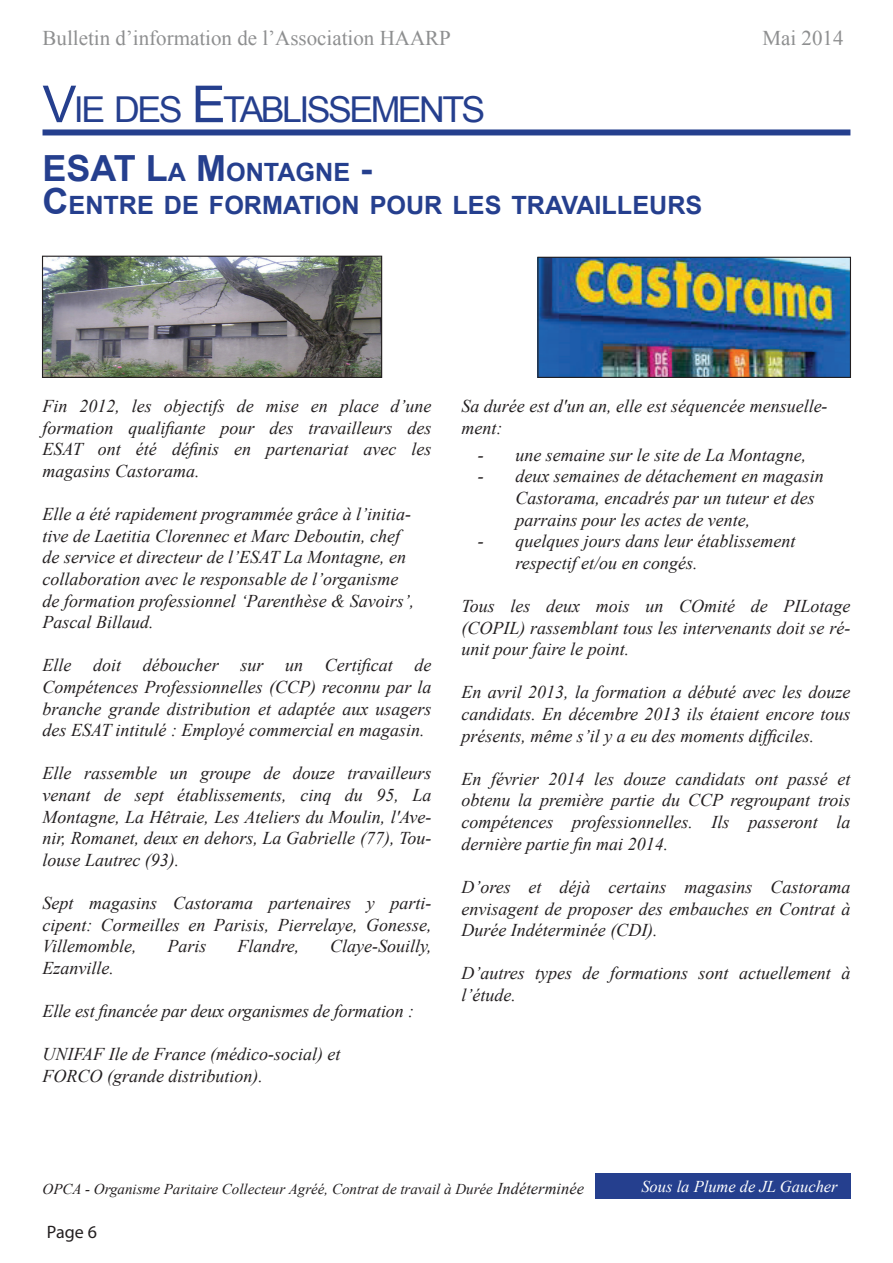
<style>
.page{position:relative;width:893px;height:1263px;background:#fff}
.page>*{position:absolute;margin:0;border:0;box-sizing:border-box;transform-origin:0 0}
.t1{font:35.7px "Arial";letter-spacing:-.07em;color:#253f8e}
.t2{font:700 25.2px/33.8px "Arial";color:#253f8e}
.t3{font:21px "Times New Roman";color:#8e8f90}
.t4{font:italic 18px/21.6px "Times New Roman";color:#231f20;text-align:justify}
.t5{font:18px "Myriad Pro";color:#231f20}
.t6{font:italic 16.5px "Times New Roman";color:#fff}
.t7{font:italic 15px "Times New Roman";color:#231f20}
.s1{font-size:51px}
.s2{font-size:36px}
.s3{font-size:16.5px}
</style>
<div class="page">
<div style="left:43px;top:129px;width:807px;height:6px;background:#253f8e"></div>
<div style="left:595px;top:1174px;width:255px;height:25px;background:#253f8e"></div>
<img style="left:539px;top:259px;width:310px;height:117px">
<div style="left:537px;top:257px;width:314px;height:121px;border:1px solid #231f20"></div>
<img style="left:44px;top:258px;width:336px;height:118px">
<div style="left:42px;top:256px;width:340px;height:122px;border:1px solid #231f20"></div>
<p class="t3" style="left:43px;top:24px;width:410px">Bulletin d’information de l’Association HAARP</p>
<p class="t3" style="left:762px;top:24px;width:83px">Mai 2014</p>
<h1 class="t1" style="left:43px;top:86px;width:444px"><span class="s1">V</span>IE DES <span class="s1">E</span>TABLISSEMENTS</h1>
<h2 class="t2" style="left:43px;top:156px;width:661px"><span class="s2">ESAT L</span>A <span class="s2">M</span>ONTAGNE <span class="s2">-<br>C</span>ENTRE DE FORMATION POUR LES TRAVAILLEURS</h2>
<p class="t4" style="left:43px;top:395px;width:391px">Fin 2012, les objectifs de mise en place d’une formation qualifiante pour des travailleurs des ESAT ont été définis en partenariat avec les magasins Castorama.</p>
<p class="t4" style="left:43px;top:503px;width:373px;text-align:left">Elle a été rapidement programmée grâce à l’initia&shy;tive de Laetitia Clorennec et Marc Deboutin, chef de service et directeur de l’ESAT La Montagne, en collaboration avec le responsable de l’organisme de formation professionnel ‘Parenthèse &amp; Savoirs’, Pascal Billaud.</p>
<p class="t4" style="left:43px;top:654px;width:391px">Elle doit déboucher sur un Certificat de Compétences Professionnelles (CCP) reconnu par la branche grande distribution et adaptée aux usagers des ESAT intitulé : Employé commercial en magasin.</p>
<p class="t4" style="left:43px;top:762px;width:391px">Elle rassemble un groupe de douze travailleurs venant de sept établissements, cinq du 95, La Montagne, La Hêtraie, Les Ateliers du Moulin, l'Ave&shy;nir, Romanet, deux en dehors, La Gabrielle (77), Tou&shy;louse Lautrec (93).</p>
<p class="t4" style="left:43px;top:892px;width:391px">Sept magasins Castorama partenaires y parti&shy;cipent: Cormeilles en Parisis, Pierrelaye, Gonesse, Villemomble,</p>
<p class="t4" style="left:168px;top:935px;width:41px">Paris</p>
<p class="t4" style="left:237px;top:935px;width:63px">Flandre,</p>
<p class="t4" style="left:330px;top:935px;width:103px">Claye-Souilly,</p>
<p class="t4" style="left:43px;top:957px;width:73px">Ezanville.</p>
<p class="t4" style="left:43px;top:1000px;width:373px">Elle est financée par deux organismes de formation :</p>
<p class="t4" style="left:43px;top:1043px;width:300px">UNIFAF Ile de France (médico-social) et<br>FORCO (grande distribution).</p>
<p class="t4" style="left:461px;top:395px;width:368px">Sa durée est d'un an, elle est séquencée mensuelle&shy;ment:</p>
<p class="t4" style="left:478px;top:444px;width:330px">- une semaine sur le site de La Montagne,</p>
<p class="t4" style="left:515px;top:465px;width:310px;text-align:left;text-indent:-37px">- deux semaines de détachement en magasin<br>Castorama, encadrés par un tuteur et des parrains pour les actes de vente,</p>
<p class="t4" style="left:515px;top:530px;width:282px;text-indent:-37px">- quelques jours dans leur établissement respectif et/ou en congés.</p>
<p class="t4" style="left:461px;top:595px;width:391px">Tous les deux mois un COmité de PILotage (COPIL) rassemblant tous les intervenants doit se ré&shy;unit pour faire le point.</p>
<p class="t4" style="left:461px;top:681px;width:391px">En avril 2013, la formation a débuté avec les douze candidats. En décembre 2013 ils étaient encore tous présents, même s’il y a eu des moments difficiles.</p>
<p class="t4" style="left:461px;top:768px;width:391px">En février 2014 les douze candidats ont passé et obtenu la première partie du CCP regroupant trois compétences professionnelles. Ils passeront la dernière partie fin mai 2014.</p>
<p class="t4" style="left:461px;top:876px;width:391px">D’ores et déjà certains magasins Castorama envisagent de proposer des embauches en Contrat à Durée Indéterminée (CDI).</p>
<p class="t4" style="left:461px;top:962px;width:391px">D’autres types de formations sont actuellement à l’étude.</p>
<p class="t7" style="left:43px;top:1178px;width:543px">OPCA - Organisme Paritaire Collecteur Agréé, Contrat de travail à Durée <span class="s3">Indéterminée</span></p>
<p class="t5" style="left:47px;top:1221px;width:51px">Page 6</p>
<p class="t6" style="left:641px;top:1175px;width:198px">Sous la Plume de JL Gaucher</p>
</div>
